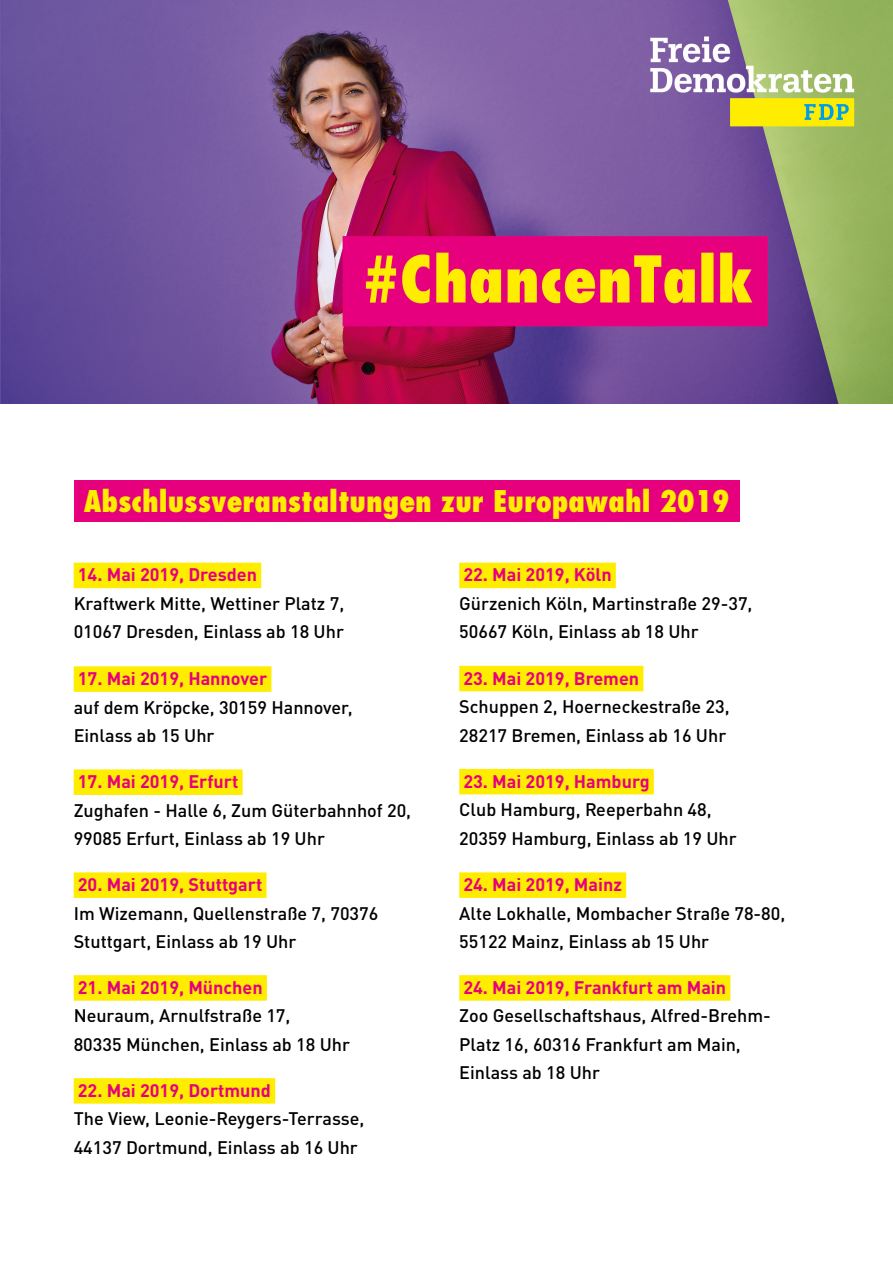
<style>
.page{position:relative;width:893px;height:1263px;background:#fff}
.page>*{position:absolute;margin:0;border:0;box-sizing:border-box;transform-origin:0 0}
.t1{font:800 condensed 29.1px "Futura LT Pro";color:#ffed00}
.t2{font:500 18px/28.5px "DIN Pro";color:#000}
.t3{font:700 18px "DIN Pro";color:#e6007d}
</style>
<div class="page">
<div style="left:74px;top:563px;width:187px;height:25px;background:#ffed00"></div>
<div style="left:74px;top:480px;width:665px;height:41px;background:#e6007d"></div>
<img style="left:0;top:0;width:893px;height:403px">
<div style="left:74px;top:666px;width:197px;height:26px;background:#ffed00"></div>
<div style="left:74px;top:769px;width:169px;height:26px;background:#ffed00"></div>
<div style="left:74px;top:872px;width:193px;height:26px;background:#ffed00"></div>
<div style="left:74px;top:975px;width:193px;height:26px;background:#ffed00"></div>
<div style="left:74px;top:1078px;width:201px;height:26px;background:#ffed00"></div>
<div style="left:459px;top:563px;width:157px;height:25px;background:#ffed00"></div>
<div style="left:459px;top:666px;width:184px;height:25px;background:#ffed00"></div>
<div style="left:459px;top:769px;width:195px;height:25px;background:#ffed00"></div>
<div style="left:459px;top:872px;width:167px;height:26px;background:#ffed00"></div>
<div style="left:459px;top:975px;width:271px;height:26px;background:#ffed00"></div>
<h1 class="t1" style="left:84px;top:483px;width:648px">Abschlussveranstaltungen zur Europawahl 2019</h1>
<p class="t3" style="left:78px;top:560px;width:181px">14. Mai 2019, Dresden</p>
<p class="t2" style="left:74px;top:587px;width:272px">Kraftwerk Mitte, Wettiner Platz 7,<br>01067 Dresden, Einlass ab 18 Uhr</p>
<p class="t3" style="left:78px;top:663px;width:191px">17. Mai 2019, Hannover</p>
<p class="t2" style="left:74px;top:691px;width:280px">auf dem Kröpcke, 30159 Hannover,<br>Einlass ab 15 Uhr</p>
<p class="t3" style="left:78px;top:767px;width:162px">17. Mai 2019, Erfurt</p>
<p class="t2" style="left:74px;top:794px;width:339px">Zughafen - Halle 6, Zum Güterbahnhof 20,<br>99085 Erfurt, Einlass ab 19 Uhr</p>
<p class="t3" style="left:78px;top:870px;width:186px">20. Mai 2019, Stuttgart</p>
<p class="t2" style="left:74px;top:897px;width:306px">Im Wizemann, Quellenstraße 7, 70376<br>Stuttgart, Einlass ab 19 Uhr</p>
<p class="t3" style="left:78px;top:972px;width:186px">21. Mai 2019, München</p>
<p class="t2" style="left:74px;top:1000px;width:278px">Neuraum, Arnulfstraße 17,<br>80335 München, Einlass ab 18 Uhr</p>
<p class="t3" style="left:78px;top:1075px;width:195px">22. Mai 2019, Dortmund</p>
<p class="t2" style="left:74px;top:1103px;width:292px">The View, Leonie-Reygers-Terrasse,<br>44137 Dortmund, Einlass ab 16 Uhr</p>
<p class="t3" style="left:463px;top:560px;width:150px">22. Mai 2019, Köln</p>
<p class="t2" style="left:459px;top:587px;width:295px">Gürzenich Köln, Martinstraße 29-37,<br>50667 Köln, Einlass ab 18 Uhr</p>
<p class="t3" style="left:463px;top:663px;width:177px">23. Mai 2019, Bremen</p>
<p class="t2" style="left:459px;top:690px;width:272px">Schuppen 2, Hoerneckestraße 23,<br>28217 Bremen, Einlass ab 16 Uhr</p>
<p class="t3" style="left:463px;top:766px;width:188px">23. Mai 2019, Hamburg</p>
<p class="t2" style="left:459px;top:793px;width:279px">Club Hamburg, Reeperbahn 48,<br>20359 Hamburg, Einlass ab 19 Uhr</p>
<p class="t3" style="left:463px;top:870px;width:160px">24. Mai 2019, Mainz</p>
<p class="t2" style="left:459px;top:897px;width:328px">Alte Lokhalle, Mombacher Straße 78-80,<br>55122 Mainz, Einlass ab 15 Uhr</p>
<p class="t3" style="left:463px;top:972px;width:264px">24. Mai 2019, Frankfurt am Main</p>
<p class="t2" style="left:459px;top:1000px;width:313px">Zoo Gesellschaftshaus, Alfred-Brehm-<br>Platz 16, 60316 Frankfurt am Main,<br>Einlass ab 18 Uhr</p>
</div>
